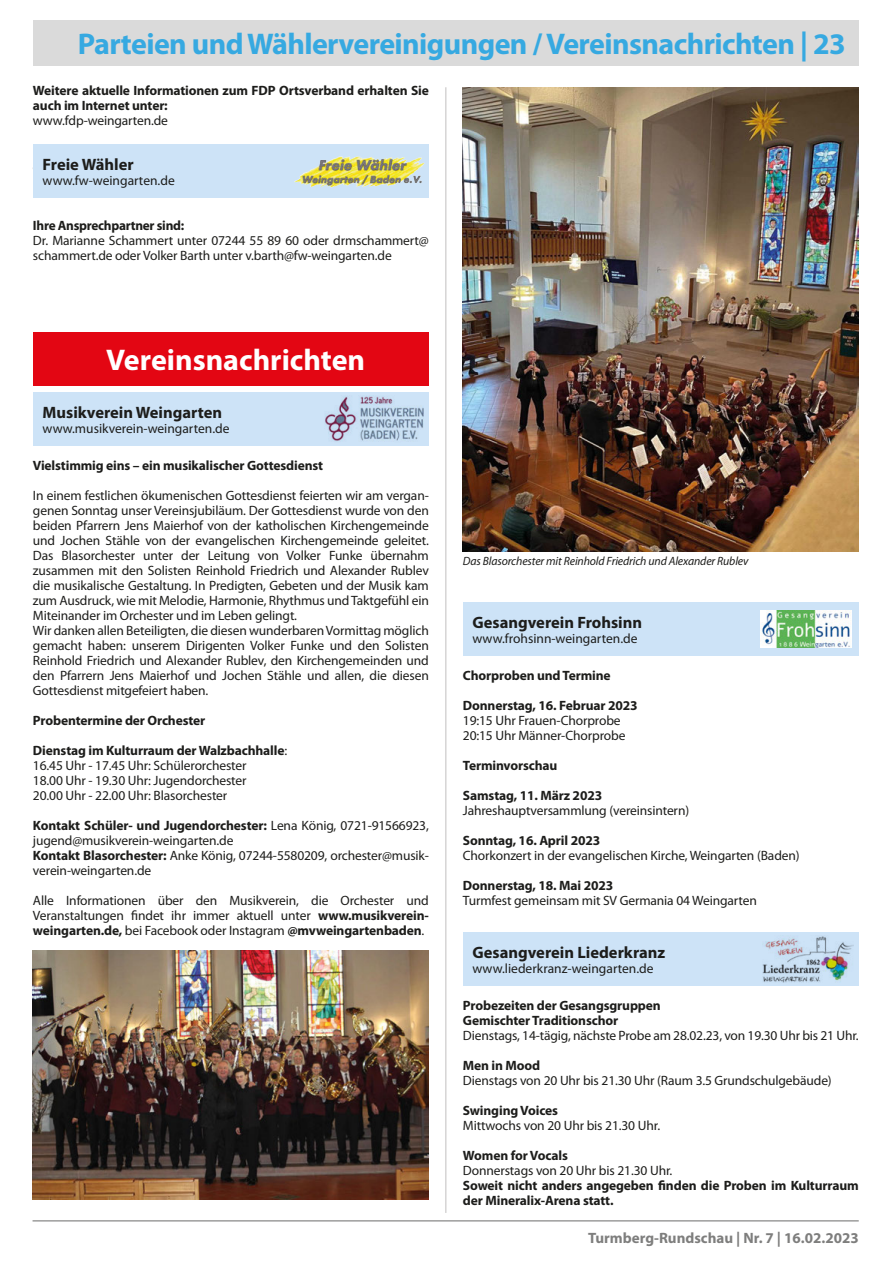
<style>
.page{position:relative;width:893px;height:1261px;background:#fff}
.page>*{position:absolute;margin:0;border:0;box-sizing:border-box;transform-origin:0 0}
.t1{font:700 30px "Myriad Pro";letter-spacing:-.02em;color:#36a9e1}
.t2{font:700 30px "Myriad Pro";color:#fff}
.t3{font:700 16.5px "Myriad Pro";color:#1d1d1b}
.t4{font:700 15px "Myriad Pro";color:#7e7e7d}
.Text{font:13.5px/15px "Myriad Pro";letter-spacing:-.01em;color:#1d1d1b}
.Text-2{font:700 13.5px/15px "Myriad Pro";letter-spacing:-.01em;color:#1d1d1b}
.image_name{font:italic 12px "Myriad Pro";letter-spacing:-.01em;color:#1d1d1b}
.s1{font-weight:400}
.s2{font-weight:700}
</style>
<div class="page">
<hr style="left:33px;top:1220px;width:825px;height:1px;background:#9d9d9c">
<hr style="left:445px;top:87px;width:1px;height:1126px;background:#c1c0c0">
<div style="left:33px;top:20px;width:825px;height:46px;background:#dadada"></div>
<div style="left:33px;top:332px;width:395px;height:54px;background:#e30613"></div>
<div style="left:33px;top:392px;width:395px;height:54px;background:#cde3f7"></div>
<img style="left:325px;top:395px;width:98px;height:46px">
<img style="left:33px;top:950px;width:395px;height:249px">
<div style="left:33px;top:144px;width:395px;height:54px;background:#cde3f7"></div>
<img style="left:294px;top:156px;width:131px;height:32px">
<img style="left:462px;top:88px;width:395px;height:464px">
<div style="left:462px;top:602px;width:396px;height:54px;background:#cde3f7"></div>
<img style="left:760px;top:610px;width:90px;height:38px">
<div style="left:462px;top:932px;width:396px;height:54px;background:#cde3f7"></div>
<img style="left:762px;top:936px;width:91px;height:47px">
<p class="t1" style="left:78px;top:24px;width:769px">Parteien und Wählervereinigungen / Vereinsnachrichten | 23</p>
<p class="Text-2" style="left:33px;top:82px;width:397px">Weitere aktuelle Informationen zum FDP Ortsverband erhalten Sie auch im Internet unter:</p>
<p class="Text" style="left:33px;top:113px;width:136px">www.fdp-weingarten.de</p>
<p class="Text" style="left:33px;top:158px;width:177px">ausfüllen, wir freuen uns auf Sie!</p>
<p class="t3" style="left:43px;top:154px;width:93px">Freie Wähler</p>
<p class="Text" style="left:43px;top:173px;width:134px">www.fw-weingarten.de</p>
<p class="Text-2" style="left:33px;top:217px;width:153px">Ihre Ansprechpartner sind:</p>
<p class="Text" style="left:33px;top:233px;width:397px">Dr. Marianne Schammert unter 07244 55 89 60 oder drmschammert@ schammert.de oder Volker Barth unter v.barth@fw-weingarten.de</p>
<p class="t2" style="left:106px;top:340px;width:260px">Vereinsnachrichten</p>
<p class="t3" style="left:43px;top:401px;width:181px">Musikverein Weingarten</p>
<p class="Text" style="left:43px;top:420px;width:188px">www.musikverein-weingarten.de</p>
<p class="Text-2" style="left:33px;top:457px;width:291px">Vielstimmig eins – ein musikalischer Gottesdienst</p>
<p class="Text" style="left:33px;top:488px;width:397px;text-align:justify">In einem festlichen ökumenischen Gottesdienst feierten wir am vergan&shy;genen Sonntag unser Vereinsjubiläum. Der Gottesdienst wurde von den beiden Pfarrern Jens Maierhof von der katholischen Kirchengemeinde und Jochen Stähle von der evangelischen Kirchengemeinde geleitet.<br>Das Blasorchester unter der Leitung von Volker Funke übernahm zusammen mit den Solisten Reinhold Friedrich und Alexander Rublev die musikalische Gestaltung. In Predigten, Gebeten und der Musik kam zum Ausdruck, wie mit Melodie, Harmonie, Rhythmus und Taktgefühl ein Miteinander im Orchester und im Leben gelingt.</p>
<p class="Text" style="left:33px;top:623px;width:397px;text-align:justify">Wir danken allen Beteiligten, die diesen wunderbaren Vormittag möglich gemacht haben: unserem Dirigenten Volker Funke und den Solisten Reinhold Friedrich und Alexander Rublev, den Kirchengemeinden und den Pfarrern Jens Maierhof und Jochen Stähle und allen, die diesen Gottesdienst mitgefeiert haben.</p>
<p class="Text-2" style="left:33px;top:712px;width:174px">Probentermine der Orchester</p>
<p class="Text-2" style="left:33px;top:742px;width:255px">Dienstag im Kulturraum der Walzbachhalle<span class="s1">:</span></p>
<p class="Text" style="left:33px;top:758px;width:215px">16.45 Uhr - 17.45 Uhr: Schülerorchester</p>
<p class="Text" style="left:33px;top:773px;width:215px">18.00 Uhr - 19.30 Uhr: Jugendorchester</p>
<p class="Text" style="left:33px;top:788px;width:196px">20.00 Uhr - 22.00 Uhr: Blasorchester</p>
<p class="Text" style="left:33px;top:818px;width:397px"><span class="s2">Kontakt Schüler- und Jugendorchester:</span> Lena König, 0721-91566923, jugend@musikverein-weingarten.de</p>
<p class="Text" style="left:33px;top:848px;width:397px"><span class="s2">Kontakt Blasorchester:</span> Anke König, 07244-5580209, orchester@musik&shy;verein-weingarten.de</p>
<p class="Text" style="left:33px;top:893px;width:397px;text-align:justify">Alle Informationen über den Musikverein, die Orchester und Veranstaltungen findet ihr immer aktuell unter <span class="s2">www.musikverein&shy;weingarten.de,</span> bei Facebook oder Instagram <span class="s2">@mvweingartenbaden</span>.</p>
<p class="image_name" style="left:462px;top:554px;width:287px">Das Blasorchester mit Reinhold Friedrich und Alexander Rublev</p>
<p class="t3" style="left:472px;top:611px;width:171px">Gesangverein Frohsinn</p>
<p class="Text" style="left:472px;top:630px;width:166px">www.frohsinn-weingarten.de</p>
<p class="Text-2" style="left:462px;top:667px;width:149px">Chorproben und Termine</p>
<p class="Text-2" style="left:462px;top:697px;width:176px">Donnerstag, 16. Februar 2023</p>
<p class="Text" style="left:462px;top:713px;width:159px">19:15 Uhr Frauen-Chorprobe</p>
<p class="Text" style="left:462px;top:728px;width:164px">20:15 Uhr Männer-Chorprobe</p>
<p class="Text-2" style="left:462px;top:757px;width:96px">Terminvorschau</p>
<p class="Text-2" style="left:462px;top:787px;width:141px">Samstag, 11. März 2023</p>
<p class="Text" style="left:462px;top:803px;width:228px">Jahreshauptversammlung (vereinsintern)</p>
<p class="Text-2" style="left:462px;top:832px;width:139px">Sonntag, 16. April 2023</p>
<p class="Text" style="left:462px;top:848px;width:338px">Chorkonzert in der evangelischen Kirche, Weingarten (Baden)</p>
<p class="Text-2" style="left:462px;top:877px;width:152px">Donnerstag, 18. Mai 2023</p>
<p class="Text" style="left:462px;top:893px;width:295px">Turmfest gemeinsam mit SV Germania 04 Weingarten</p>
<p class="t3" style="left:472px;top:941px;width:194px">Gesangverein Liederkranz</p>
<p class="Text" style="left:472px;top:960px;width:182px">www.liederkranz-weingarten.de</p>
<p class="Text-2" style="left:462px;top:997px;width:199px">Probezeiten der Gesangsgruppen</p>
<p class="Text-2" style="left:462px;top:1012px;width:157px">Gemischter Traditionschor</p>
<p class="Text" style="left:462px;top:1028px;width:397px">Dienstags, 14-tägig, nächste Probe am 28.02.23, von 19.30 Uhr bis 21 Uhr.</p>
<p class="Text-2" style="left:462px;top:1057px;width:79px">Men in Mood</p>
<p class="Text" style="left:462px;top:1073px;width:370px">Dienstags von 20 Uhr bis 21.30 Uhr (Raum 3.5 Grundschulgebäude)</p>
<p class="Text-2" style="left:462px;top:1102px;width:97px">Swinging Voices</p>
<p class="Text" style="left:462px;top:1118px;width:199px">Mittwochs von 20 Uhr bis 21.30 Uhr.</p>
<p class="Text-2" style="left:462px;top:1147px;width:106px">Women for Vocals</p>
<p class="Text" style="left:462px;top:1163px;width:211px">Donnerstags von 20 Uhr bis 21.30 Uhr.</p>
<p class="Text-2" style="left:462px;top:1177px;width:397px">Soweit nicht anders angegeben finden die Proben im Kulturraum der Mineralix-Arena statt.</p>
<p class="t4" style="left:587px;top:1228px;width:272px">Turmberg-Rundschau | Nr. 7 | 16.02.2023</p>
</div>
